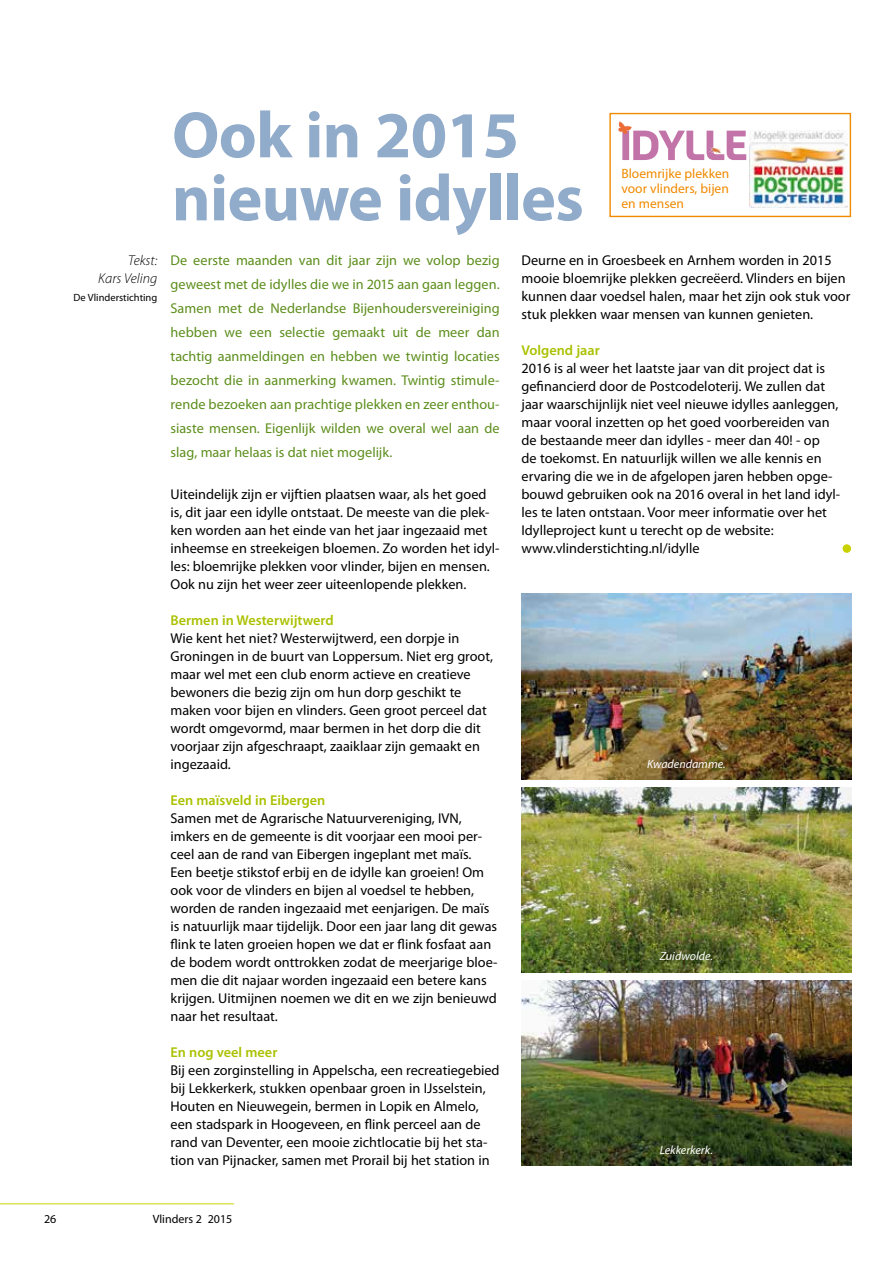
<style>
.page{position:relative;width:893px;height:1263px;background:#fff}
.page>*{position:absolute;margin:0;border:0;box-sizing:border-box;transform-origin:0 0}
.t1{font:700 66px/63px "Myriad Pro";letter-spacing:-.01em;color:#91abca}
.t2{font:14.25px/18px "Myriad Pro";color:#000}
.t3{font:14.25px/24px "Myriad Pro";color:#5d8e1c;text-align:justify}
.t4{font:600 14.25px "Myriad Pro";color:#abc100}
.t5{font:italic 300 14.25px/18px "Myriad Pro";color:#000;text-align:right}
.t6{font:13.5px/15px "Myriad Pro";color:#f08a00;text-align:justify}
.t7{font:italic 12px "Myriad Pro";color:#fff}
.t8{font:12px "Myriad Pro";color:#000}
.t9{font:10.5px "Myriad Pro";color:#000}
</style>
<div class="page">
<hr style="left:0;top:1203px;width:234px;height:1px;background:#c9d200">
<img style="left:521px;top:594px;width:330px;height:185px">
<img style="left:521px;top:787px;width:330px;height:185px">
<img style="left:521px;top:980px;width:330px;height:185px">
<div style="left:609px;top:113px;width:242px;height:104px;border:1px solid #f08a00"></div>
<svg style="left:618px;top:122px;width:128px;height:38px"></svg>
<img style="left:750px;top:131px;width:97px;height:76px">
<div style="left:843px;top:544px;width:8px;height:9px;background:#c9d200;border-radius:50%"></div>
<p class="t5" style="left:98px;top:252px;width:61px">Tekst:<br>Kars Veling</p>
<p class="t9" style="left:74px;top:291px;width:85px">De Vlinderstichting</p>
<h1 class="t1" style="left:172px;top:101px;width:413px">Ook in 2015 nieuwe idylles</h1>
<p class="t3" style="left:171px;top:248px;width:331px">De eerste maanden van dit jaar zijn we volop bezig geweest met de idylles die we in 2015 aan gaan leggen.<br>Samen met de Nederlandse Bijenhoudersvereiniging hebben we een selectie gemaakt uit de meer dan tachtig aanmeldingen en hebben we twintig locaties bezocht die in aanmerking kwamen. Twintig stimule&shy;rende bezoeken aan prachtige plekken en zeer enthou&shy;siaste mensen. Eigenlijk wilden we overal wel aan de slag, maar helaas is dat niet mogelijk.</p>
<p class="t2" style="left:171px;top:485px;width:330px">Uiteindelijk zijn er vijftien plaatsen waar, als het goed is, dit jaar een idylle ontstaat. De meeste van die plek&shy;ken worden aan het einde van het jaar ingezaaid met inheemse en streekeigen bloemen. Zo worden het idyl&shy;les: bloemrijke plekken voor vlinder, bijen en mensen.<br>Ook nu zijn het weer zeer uiteenlopende plekken.</p>
<p class="t4" style="left:171px;top:611px;width:165px">Bermen in Westerwijtwerd</p>
<p class="t2" style="left:171px;top:629px;width:324px">Wie kent het niet? Westerwijtwerd, een dorpje in Groningen in de buurt van Loppersum. Niet erg groot, maar wel met een club enorm actieve en creatieve bewoners die bezig zijn om hun dorp geschikt te maken voor bijen en vlinders. Geen groot perceel dat wordt omgevormd, maar bermen in het dorp die dit voorjaar zijn afgeschraapt, zaaiklaar zijn gemaakt en ingezaaid.</p>
<p class="t4" style="left:171px;top:791px;width:156px">Een maïsveld in Eibergen</p>
<p class="t2" style="left:171px;top:809px;width:329px">Samen met de Agrarische Natuurvereniging, IVN, imkers en de gemeente is dit voorjaar een mooi per&shy;ceel aan de rand van Eibergen ingeplant met maïs.<br>Een beetje stikstof erbij en de idylle kan groeien! Om ook voor de vlinders en bijen al voedsel te hebben, worden de randen ingezaaid met eenjarigen. De maïs is natuurlijk maar tijdelijk. Door een jaar lang dit gewas flink te laten groeien hopen we dat er flink fosfaat aan de bodem wordt onttrokken zodat de meerjarige bloe&shy;men die dit najaar worden ingezaaid een betere kans krijgen. Uitmijnen noemen we dit en we zijn benieuwd naar het resultaat.</p>
<p class="t4" style="left:171px;top:1043px;width:108px">En nog veel meer</p>
<p class="t2" style="left:171px;top:1061px;width:331px">Bij een zorginstelling in Appelscha, een recreatiegebied bij Lekkerkerk, stukken openbaar groen in IJsselstein, Houten en Nieuwegein, bermen in Lopik en Almelo, een stadspark in Hoogeveen, en flink perceel aan de rand van Deventer, een mooie zichtlocatie bij het sta&shy;tion van Pijnacker, samen met Prorail bij het station in</p>
<p class="t6" style="left:621px;top:166px;width:109px">Bloemrijke plekken voor vlinders, bijen en mensen</p>
<p class="t2" style="left:521px;top:251px;width:330px">Deurne en in Groesbeek en Arnhem worden in 2015 mooie bloemrijke plekken gecreëerd. Vlinders en bijen kunnen daar voedsel halen, maar het zijn ook stuk voor stuk plekken waar mensen van kunnen genieten.</p>
<p class="t4" style="left:521px;top:341px;width:80px">Volgend jaar</p>
<p class="t2" style="left:521px;top:359px;width:320px">2016 is al weer het laatste jaar van dit project dat is gefinancierd door de Postcodeloterij. We zullen dat jaar waarschijnlijk niet veel nieuwe idylles aanleggen, maar vooral inzetten op het goed voorbereiden van de bestaande meer dan idylles - meer dan 40! - op<br>de toekomst. En natuurlijk willen we alle kennis en ervaring die we in de afgelopen jaren hebben opge&shy;bouwd gebruiken ook na 2016 overal in het land idyl&shy;les te laten ontstaan. Voor meer informatie over het Idylleproject kunt u terecht op de website: www.vlinderstichting.nl/idylle</p>
<p class="t7" style="left:647px;top:756px;width:80px">Kwadendamme.</p>
<p class="t7" style="left:660px;top:949px;width:55px">Zuidwolde.</p>
<p class="t7" style="left:660px;top:1142px;width:55px">Lekkerkerk.</p>
<p class="t8" style="left:44px;top:1211px;width:14px">26</p>
<p class="t8" style="left:153px;top:1211px;width:81px">Vlinders 2 2015</p>
</div>
